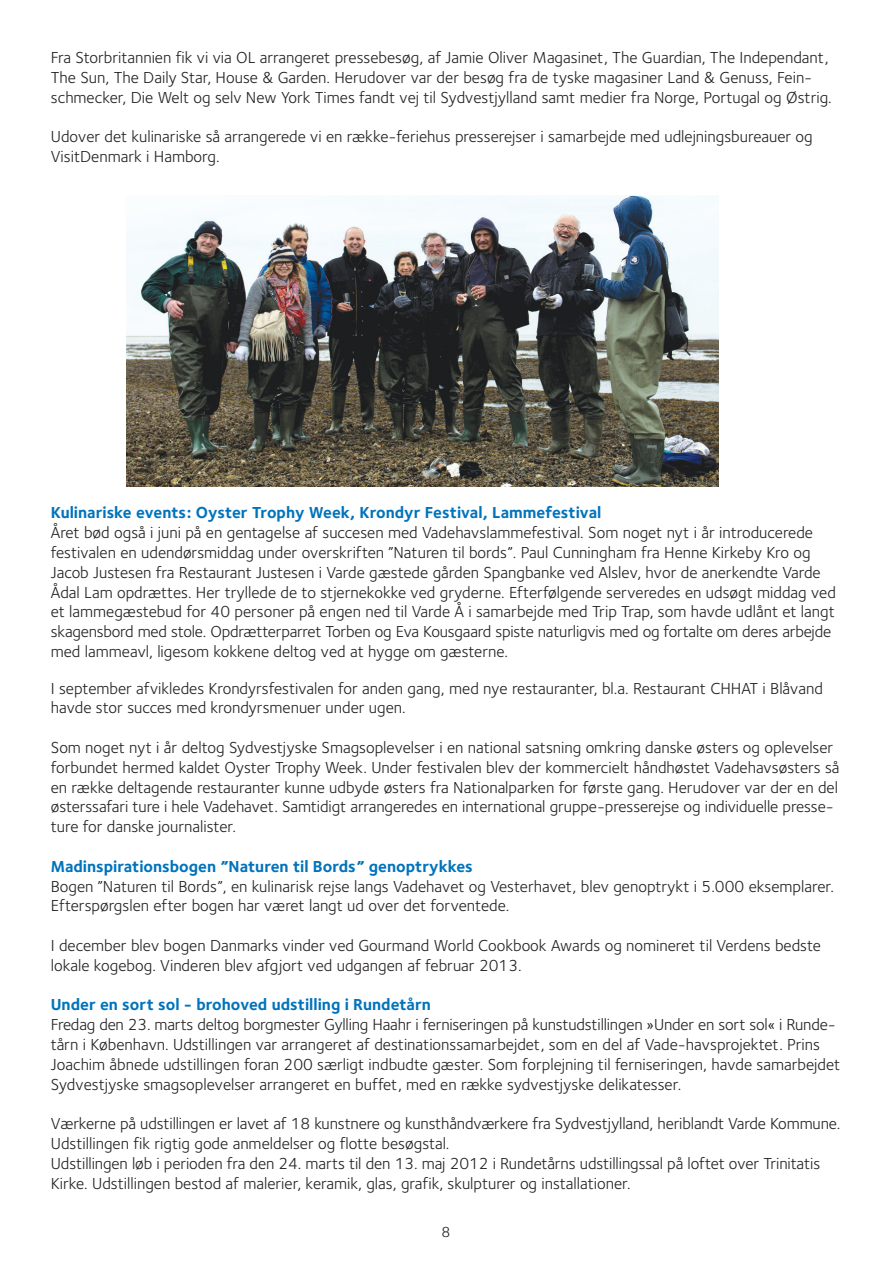
<style>
.page{position:relative;width:893px;height:1263px;background:#fff}
.page>*{position:absolute;margin:0;border:0;box-sizing:border-box;transform-origin:0 0}
.t1{font:16.5px/19.8px "Foundry Sterling";color:#231f20}
.t2{font:700 16.5px "Foundry Sterling";color:#0073bc}
.t3{font:15px "Foundry Sterling";color:#231f20}
</style>
<div class="page">
<img style="left:126px;top:195px;width:592px;height:291px">
<p class="t1" style="left:51px;top:49px;width:782px">Fra Storbritannien fik vi via OL arrangeret pressebesøg, af Jamie Oliver Magasinet, The Guardian, The Independant,<br>The Sun, The Daily Star, House &amp; Garden. Herudover var der besøg fra de tyske magasiner Land &amp; Genuss, Fein&shy;schmecker, Die Welt og selv New York Times fandt vej til Sydvestjylland samt medier fra Norge, Portugal og Østrig.</p>
<p class="t1" style="left:51px;top:128px;width:763px">Udover det kulinariske så arrangerede vi en række-feriehus presserejser i samarbejde med udlejningsbureauer og<br>VisitDenmark i Hamborg.</p>
<p class="t2" style="left:51px;top:506px;width:552px">Kulinariske events: Oyster Trophy Week, Krondyr Festival, Lammefestival</p>
<p class="t1" style="left:51px;top:524px;width:787px">Året bød også i juni på en gentagelse af succesen med Vadehavslammefestival. Som noget nyt i år introducerede festivalen en udendørsmiddag under overskriften ”Naturen til bords”. Paul Cunningham fra Henne Kirkeby Kro og Jacob Justesen fra Restaurant Justesen i Varde gæstede gården Spangbanke ved Alslev, hvor de anerkendte Varde Ådal Lam opdrættes. Her tryllede de to stjernekokke ved gryderne. Efterfølgende serveredes en udsøgt middag ved et lammegæstebud for 40 personer på engen ned til Varde Å i samarbejde med Trip Trap, som havde udlånt et langt skagensbord med stole. Opdrætterparret Torben og Eva Kousgaard spiste naturligvis med og fortalte om deres arbejde med lammeavl, ligesom kokkene deltog ved at hygge om gæsterne.</p>
<p class="t1" style="left:51px;top:680px;width:773px">I september afvikledes Krondyrsfestivalen for anden gang, med nye restauranter, bl.a. Restaurant CHHAT i Blåvand havde stor succes med krondyrsmenuer under ugen.</p>
<p class="t1" style="left:51px;top:739px;width:790px">Som noget nyt i år deltog Sydvestjyske Smagsoplevelser i en national satsning omkring danske østers og oplevelser forbundet hermed kaldet Oyster Trophy Week. Under festivalen blev der kommercielt håndhøstet Vadehavsøsters så en række deltagende restauranter kunne udbyde østers fra Nationalparken for første gang. Herudover var der en del østerssafari ture i hele Vadehavet. Samtidigt arrangeredes en international gruppe-presserejse og individuelle presse&shy;ture for danske journalister.</p>
<p class="t2" style="left:51px;top:859px;width:423px">Madinspirationsbogen ”Naturen til Bords” genoptrykkes</p>
<p class="t1" style="left:51px;top:878px;width:785px">Bogen ”Naturen til Bords”, en kulinarisk rejse langs Vadehavet og Vesterhavet, blev genoptrykt i 5.000 eksemplarer.<br>Efterspørgslen efter bogen har været langt ud over det forventede.</p>
<p class="t1" style="left:51px;top:937px;width:772px">I december blev bogen Danmarks vinder ved Gourmand World Cookbook Awards og nomineret til Verdens bedste lokale kogebog. Vinderen blev afgjort ved udgangen af februar 2013.</p>
<p class="t2" style="left:51px;top:998px;width:381px">Under en sort sol - brohoved udstilling i Rundetårn</p>
<p class="t1" style="left:51px;top:1016px;width:791px">Fredag den 23. marts deltog borgmester Gylling Haahr i ferniseringen på kunstudstillingen »Under en sort sol« i Runde&shy;tårn i København. Udstillingen var arrangeret af destinationssamarbejdet, som en del af Vade-havsprojektet. Prins Joachim åbnede udstillingen foran 200 særligt indbudte gæster. Som forplejning til ferniseringen, havde samarbejdet Sydvestjyske smagsoplevelser arrangeret en buffet, med en række sydvestjyske delikatesser.</p>
<p class="t1" style="left:51px;top:1115px;width:791px">Værkerne på udstillingen er lavet af 18 kunstnere og kunsthåndværkere fra Sydvestjylland, heriblandt Varde Kommune.<br>Udstillingen fik rigtig gode anmeldelser og flotte besøgstal.<br>Udstillingen løb i perioden fra den 24. marts til den 13. maj 2012 i Rundetårns udstillingssal på loftet over Trinitatis Kirke. Udstillingen bestod af malerier, keramik, glas, grafik, skulpturer og installationer.</p>
<p class="t3" style="left:441px;top:1227px;width:10px">8</p>
</div>
